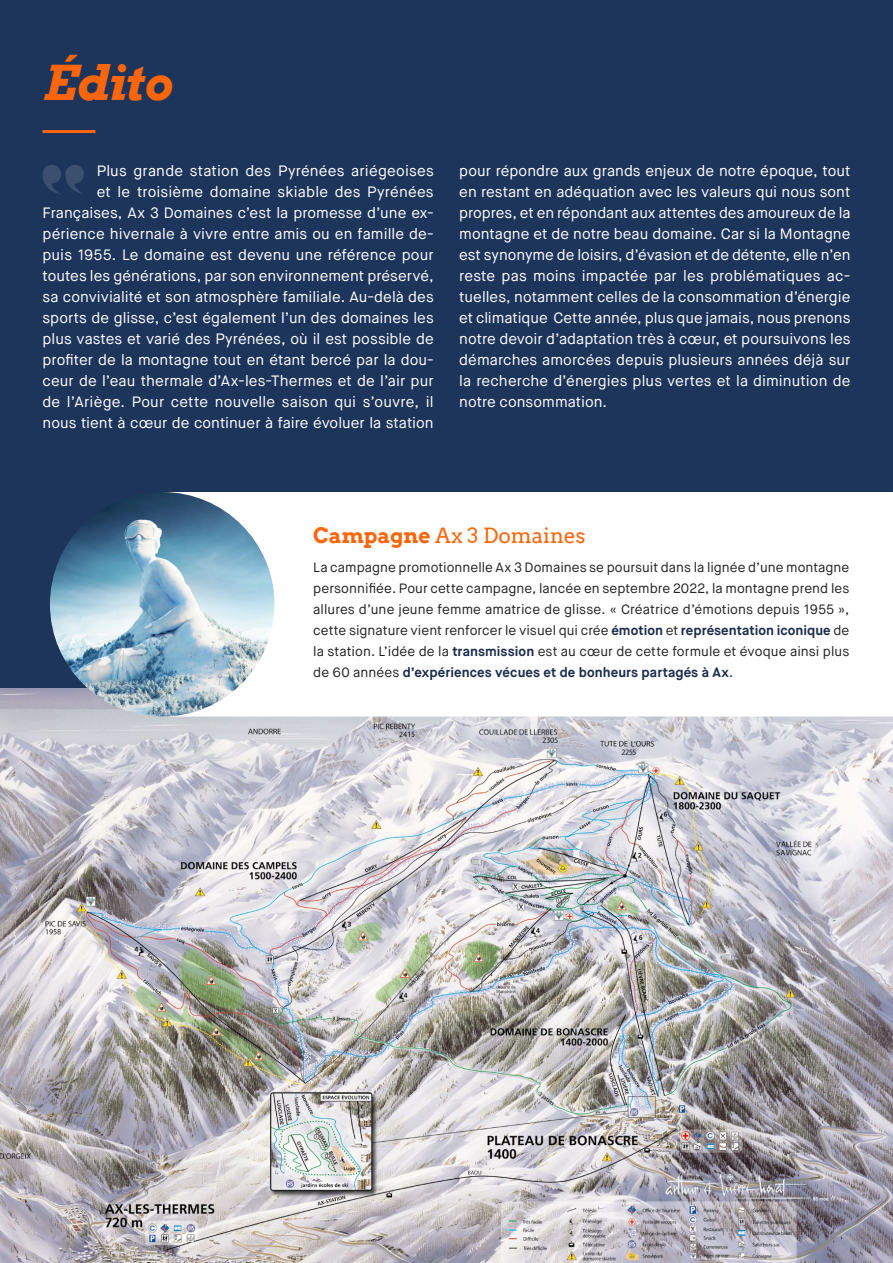
<style>
.page{position:relative;width:893px;height:1263px;background:#1e355b}
.page>*{position:absolute;margin:0;border:0;box-sizing:border-box;transform-origin:0 0}
.TITRE_copy{font:italic 700 48px "Arvo";letter-spacing:-.03em;color:#ff650a}
.SOUS_TITRE{font:21px "Arvo";letter-spacing:-.005em;color:#ff650a}
.Paragraph_Style_6{font:15px/21px "Maison Neue";letter-spacing:.005em;color:#fff;text-align:right}
.t1{font:13.5px/21px "Maison Neue";letter-spacing:.005em;color:#212121;text-align:justify}
.s1{font-weight:700}
.s2{font-weight:700;color:#1a2d4d}
</style>
<div class="page">
<img style="left:0;top:689px;width:893px;height:574px">
<hr style="left:43px;top:130px;width:52px;height:3px;background:#ff650a">
<svg style="left:43px;top:165px;width:41px;height:29px"></svg>
<div style="left:173px;top:492px;width:720px;height:224px;background:#fff"></div>
<img style="left:50px;top:492px;width:224px;height:224px;border-radius:112px">
<p class="TITRE_copy" style="left:43px;top:53px;width:131px">Édito</p>
<p class="Paragraph_Style_6" style="left:43px;top:161px;width:393px">Plus grande station des Pyrénées ariégeoises<br>et le troisième domaine skiable des Pyrénées Françaises, Ax 3 Domaines c’est la promesse d’une ex&shy;périence hivernale à vivre entre amis ou en famille de&shy;puis 1955. Le domaine est devenu une référence pour toutes les générations, par son environnement préservé, sa convivialité et son atmosphère familiale. Au-delà des sports de glisse, c’est également l’un des domaines les plus vastes et varié des Pyrénées, où il est possible de profiter de la montagne tout en étant bercé par la dou&shy;ceur de l’eau thermale d’Ax-les-Thermes et de l’air pur de l’Ariège. Pour cette nouvelle saison qui s’ouvre, il nous tient à cœur de continuer à faire évoluer la station</p>
<p class="Paragraph_Style_6" style="left:459px;top:160px;width:393px;text-align:justify">pour répondre aux grands enjeux de notre époque, tout en restant en adéquation avec les valeurs qui nous sont propres, et en répondant aux attentes des amoureux de la montagne et de notre beau domaine. Car si la Montagne est synonyme de loisirs, d’évasion et de détente, elle n’en reste pas moins impactée par les problématiques ac&shy;tuelles, notamment celles de la consommation d’énergie et climatique Cette année, plus que jamais, nous prenons notre devoir d’adaptation très à cœur, et poursuivons les démarches amorcées depuis plusieurs années déjà sur la recherche d’énergies plus vertes et la diminution de notre consommation.</p>
<p class="SOUS_TITRE" style="left:313px;top:522px;width:274px"><span class="s1">Campagne</span> Ax 3 Domaines</p>
<p class="t1" style="left:313px;top:557px;width:538px">La campagne promotionnelle Ax 3 Domaines se poursuit dans la lignée d’une montagne personnifiée. Pour cette campagne, lancée en septembre 2022, la montagne prend les allures d’une jeune femme amatrice de glisse. « Créatrice d’émotions depuis 1955 », cette signature vient renforcer le visuel qui crée <span class="s2">émotion</span> et <span class="s2">représentation iconique</span> de la station. L’idée de la <span class="s2">transmission</span> est au cœur de cette formule et évoque ainsi plus de 60 années <span class="s2">d’expériences vécues et de bonheurs partagés à Ax</span>.</p>
</div>
